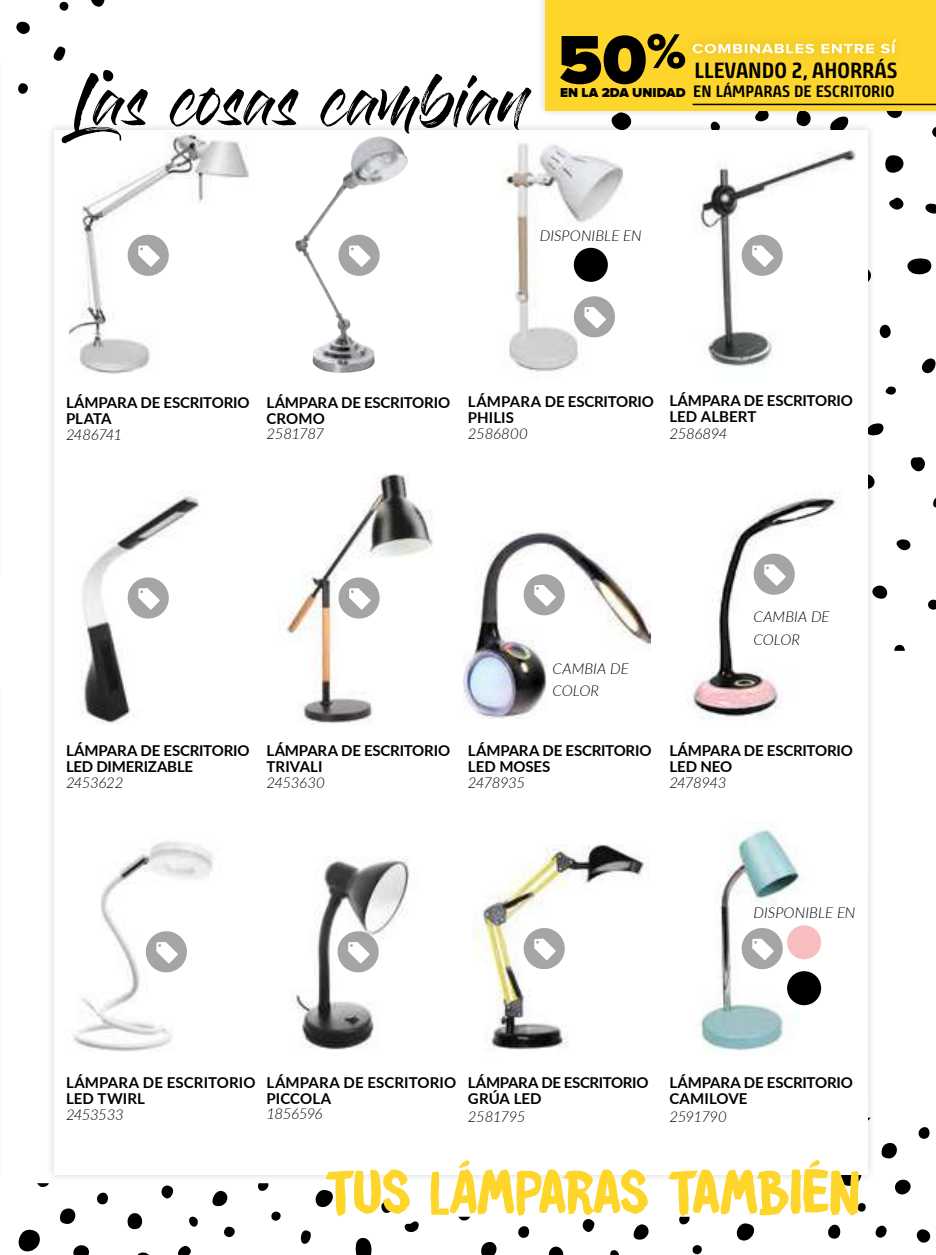
<style>
.page{position:relative;width:936px;height:1255px;background:#fff}
.page>*{position:absolute;margin:0;border:0;box-sizing:border-box;transform-origin:0 0}
.t1{font:55.5px "DK Brush Crush";letter-spacing:-.03em;color:#fed52b}
.t2{font:51px "Gloss And Bloom";letter-spacing:-.02em;color:#000}
.t3{font:700 22.05px "Bunday Clean";color:#000}
.t4{font:700 16.5px "Bunday Clean";letter-spacing:.01em;color:#000}
.t5{font:700 15px/16.5px "Lato";letter-spacing:-.01em;color:#000}
.t6{font:italic 300 15px/22.2px "Lato";letter-spacing:.005em;color:#000}
.t7{font:italic 300 15px "Lato";letter-spacing:-.04em;color:#000}
.t8{font:italic 300 15px "Lato";letter-spacing:-.02em;color:#000}
.t9{font:700 15px/16.5px "Lato";letter-spacing:.01em;color:#000}
.t10{font:italic 300 15px "Lato";letter-spacing:-.05em;color:#000}
.t11{font:italic 300 15px "Lato";letter-spacing:-.045em;color:#000}
.s1{font-family:"Proxima Nova";font-weight:900;font-size:13.35px}
</style>
<div class="page">
<svg style="left:19px;top:1229px;width:21px;height:23px"></svg>
<svg style="left:73px;top:1245px;width:17px;height:9px"></svg>
<svg style="left:138px;top:1252px;width:10px;height:2px"></svg>
<svg style="left:60px;top:1208px;width:16px;height:15px"></svg>
<svg style="left:97px;top:1192px;width:11px;height:12px"></svg>
<svg style="left:127px;top:1213px;width:15px;height:16px"></svg>
<svg style="left:161px;top:1185px;width:13px;height:14px"></svg>
<svg style="left:189px;top:1216px;width:9px;height:11px"></svg>
<svg style="left:212px;top:1190px;width:16px;height:16px"></svg>
<svg style="left:224px;top:1226px;width:11px;height:11px"></svg>
<svg style="left:258px;top:1183px;width:10px;height:8px"></svg>
<svg style="left:271px;top:1211px;width:10px;height:9px"></svg>
<svg style="left:315px;top:1189px;width:18px;height:18px"></svg>
<svg style="left:300px;top:1230px;width:11px;height:14px"></svg>
<svg style="left:178px;top:1246px;width:13px;height:8px"></svg>
<svg style="left:37px;top:1183px;width:12px;height:4px"></svg>
<svg style="left:355px;top:1238px;width:17px;height:16px"></svg>
<svg style="left:381px;top:1201px;width:13px;height:12px"></svg>
<svg style="left:404px;top:1221px;width:15px;height:11px"></svg>
<svg style="left:841px;top:1182px;width:17px;height:4px"></svg>
<svg style="left:895px;top:1179px;width:16px;height:15px"></svg>
<svg style="left:916px;top:1229px;width:15px;height:14px"></svg>
<svg style="left:881px;top:1142px;width:16px;height:16px"></svg>
<svg style="left:918px;top:1127px;width:11px;height:12px"></svg>
<svg style="left:857px;top:1203px;width:9px;height:8px"></svg>
<svg style="left:875px;top:1225px;width:11px;height:12px"></svg>
<svg style="left:828px;top:1224px;width:13px;height:14px"></svg>
<svg style="left:808px;top:1198px;width:6px;height:11px"></svg>
<svg style="left:932px;top:127px;width:3px;height:10px"></svg>
<svg style="left:925px;top:203px;width:10px;height:11px"></svg>
<svg style="left:889px;top:197px;width:15px;height:13px"></svg>
<svg style="left:885px;top:155px;width:19px;height:18px"></svg>
<svg style="left:832px;top:119px;width:16px;height:3px"></svg>
<svg style="left:796px;top:119px;width:15px;height:3px"></svg>
<svg style="left:755px;top:119px;width:12px;height:3px"></svg>
<svg style="left:894px;top:644px;width:10px;height:6px"></svg>
<svg style="left:907px;top:258px;width:25px;height:17px"></svg>
<svg style="left:879px;top:325px;width:12px;height:14px"></svg>
<svg style="left:921px;top:358px;width:14px;height:16px"></svg>
<svg style="left:885px;top:386px;width:11px;height:9px"></svg>
<svg style="left:876px;top:423px;width:7px;height:12px"></svg>
<svg style="left:910px;top:457px;width:15px;height:15px"></svg>
<svg style="left:933px;top:499px;width:2px;height:8px"></svg>
<svg style="left:896px;top:539px;width:14px;height:11px"></svg>
<svg style="left:928px;top:599px;width:7px;height:11px"></svg>
<svg style="left:876px;top:585px;width:11px;height:14px"></svg>
<svg style="left:611px;top:119px;width:20px;height:3px"></svg>
<svg style="left:91px;top:0;width:14px;height:7px"></svg>
<svg style="left:103px;top:70px;width:11px;height:12px"></svg>
<svg style="left:59px;top:2px;width:10px;height:9px"></svg>
<svg style="left:16px;top:22px;width:14px;height:12px"></svg>
<svg style="left:53px;top:46px;width:13px;height:15px"></svg>
<svg style="left:18px;top:83px;width:10px;height:11px"></svg>
<div style="left:46px;top:122px;width:830px;height:1060px;background:#f6f6f6"></div>
<div style="left:54px;top:130px;width:813px;height:1044px;background:#fff"></div>
<svg style="left:481px;top:1242px;width:16px;height:12px"></svg>
<svg style="left:518px;top:1226px;width:11px;height:12px"></svg>
<svg style="left:548px;top:1246px;width:15px;height:8px"></svg>
<svg style="left:582px;top:1219px;width:13px;height:13px"></svg>
<svg style="left:610px;top:1250px;width:9px;height:4px"></svg>
<svg style="left:633px;top:1224px;width:16px;height:16px"></svg>
<svg style="left:679px;top:1216px;width:10px;height:8px"></svg>
<svg style="left:692px;top:1245px;width:10px;height:9px"></svg>
<svg style="left:736px;top:1223px;width:18px;height:18px"></svg>
<svg style="left:458px;top:1216px;width:12px;height:5px"></svg>
<img style="left:70px;top:133px;width:179px;height:240px">
<img style="left:295px;top:137px;width:81px;height:236px">
<img style="left:503px;top:143px;width:120px;height:229px">
<img style="left:698px;top:149px;width:157px;height:218px">
<img style="left:82px;top:492px;width:118px;height:231px">
<img style="left:286px;top:473px;width:147px;height:251px">
<img style="left:463px;top:530px;width:187px;height:188px">
<img style="left:686px;top:492px;width:155px;height:228px">
<img style="left:73px;top:841px;width:140px;height:211px">
<img style="left:291px;top:857px;width:119px;height:193px">
<img style="left:475px;top:844px;width:171px;height:206px">
<img style="left:700px;top:826px;width:122px;height:225px">
<div style="left:573px;top:248px;width:35px;height:34px;background:#000;border-radius:50%"></div>
<div style="left:787px;top:925px;width:34px;height:34px;background:#f8bdbf;border-radius:50%"></div>
<div style="left:787px;top:971px;width:34px;height:34px;background:#000;border-radius:50%"></div>
<div style="left:537px;top:0;width:398px;height:119px;background:#000;opacity:.15"></div>
<div style="left:545px;top:0;width:390px;height:111px;background:#fed52b"></div>
<hr style="left:692px;top:104px;width:243px;height:1px;background:#000">
<svg style="left:894px;top:39px;width:3px;height:15px"></svg>
<svg style="left:560px;top:33px;width:334px;height:52px"></svg>
<svg style="left:125px;top:232px;width:46px;height:46px"></svg>
<svg style="left:125px;top:575px;width:46px;height:46px"></svg>
<svg style="left:143px;top:929px;width:46px;height:45px"></svg>
<svg style="left:335px;top:929px;width:46px;height:45px"></svg>
<svg style="left:336px;top:232px;width:44px;height:46px"></svg>
<svg style="left:336px;top:575px;width:46px;height:46px"></svg>
<svg style="left:739px;top:228px;width:46px;height:55px"></svg>
<svg style="left:734px;top:532px;width:82px;height:83px"></svg>
<svg style="left:571px;top:294px;width:52px;height:46px"></svg>
<svg style="left:521px;top:572px;width:46px;height:45px"></svg>
<svg style="left:521px;top:925px;width:46px;height:46px"></svg>
<svg style="left:739px;top:925px;width:46px;height:46px"></svg>
<h2 class="t2" style="left:73px;top:78px;width:454px">Las cosas cambian</h2>
<h3 class="t3" style="left:694px;top:55px;width:204px">LLEVANDO 2, AHORRÁS</h3>
<p class="t4" style="left:560px;top:80px;width:336px"><span class="s1">EN LA 2DA UNIDAD</span> EN LÁMPARAS DE ESCRITORIO</p>
<p class="t6" style="left:540px;top:224px;width:103px">DISPONIBLE EN</p>
<p class="t5" style="left:66px;top:393px;width:185px">LÁMPARA DE ESCRITORIO<br>PLATA</p>
<p class="t10" style="left:66px;top:424px;width:57px">2486741</p>
<p class="t5" style="left:266px;top:393px;width:185px">LÁMPARA DE ESCRITORIO<br>CROMO</p>
<p class="t7" style="left:266px;top:423px;width:59px">2581787</p>
<p class="t5" style="left:468px;top:392px;width:187px">LÁMPARA DE ESCRITORIO<br>PHILIS</p>
<p class="t8" style="left:468px;top:423px;width:61px">2586800</p>
<p class="t5" style="left:669px;top:391px;width:185px">LÁMPARA DE ESCRITORIO<br>LED ALBERT</p>
<p class="t8" style="left:669px;top:423px;width:60px">2586894</p>
<p class="t5" style="left:66px;top:741px;width:185px">LÁMPARA DE ESCRITORIO<br>LED DIMERIZABLE</p>
<p class="t8" style="left:66px;top:772px;width:59px">2453622</p>
<p class="t5" style="left:266px;top:741px;width:185px">LÁMPARA DE ESCRITORIO<br>TRIVALI</p>
<p class="t8" style="left:266px;top:772px;width:60px">2453630</p>
<p class="t6" style="left:552px;top:656px;width:78px">CAMBIA DE<br>COLOR</p>
<p class="t5" style="left:468px;top:741px;width:185px">LÁMPARA DE ESCRITORIO<br>LED MOSES</p>
<p class="t7" style="left:468px;top:772px;width:59px">2478935</p>
<p class="t6" style="left:753px;top:605px;width:78px">CAMBIA DE<br>COLOR</p>
<p class="t5" style="left:669px;top:741px;width:185px">LÁMPARA DE ESCRITORIO<br>LED NEO</p>
<p class="t11" style="left:669px;top:772px;width:59px">2478943</p>
<p class="t6" style="left:753px;top:900px;width:103px">DISPONIBLE EN</p>
<p class="t5" style="left:66px;top:1073px;width:191px">LÁMPARA DE ESCRITORIO<br>LED TWIRL</p>
<p class="t8" style="left:66px;top:1103px;width:59px">2453533</p>
<p class="t9" style="left:266px;top:1073px;width:191px">LÁMPARA DE ESCRITORIO<br>PICCOLA</p>
<p class="t7" style="left:266px;top:1102px;width:57px">1856596</p>
<p class="t5" style="left:669px;top:1073px;width:185px">LÁMPARA DE ESCRITORIO<br>CAMILOVE</p>
<p class="t7" style="left:669px;top:1105px;width:59px">2591790</p>
<h1 class="t1" style="left:324px;top:1151px;width:537px">TUS LÁMPARAS TAMBIÉN</h1>
<p class="t5" style="left:468px;top:1073px;width:182px">LÁMPARA DE ESCRITORIO<br>GRÚA LED</p>
<p class="t7" style="left:468px;top:1105px;width:59px">2581795</p>
</div>
